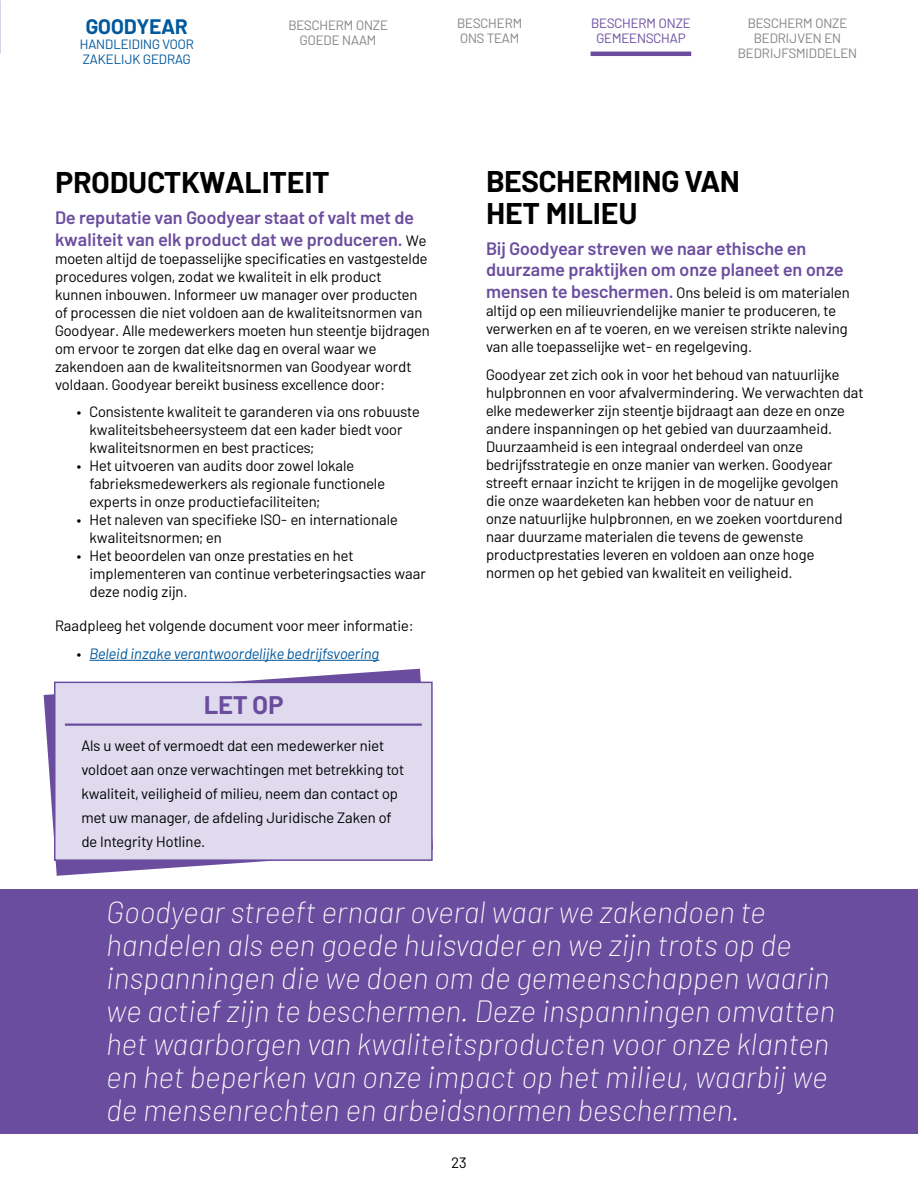
<style>
.page{position:relative;width:918px;height:1188px;background:#fff}
.page>*{position:absolute;margin:0;border:0;box-sizing:border-box;transform-origin:0 0}
.Section_1st_page_callout_box{font:italic 200 30px/33px "Barlow";color:#fff}
.body_HEADER{font:700 30px/31.5px "Barlow";color:#000}
.t1{font:700 25.5px "Barlow";color:#6b4d9f}
.t2{font:700 21px "Barlow";color:#00589d}
.BODY{font:600 18px/21.6px "Barlow";color:#6b4d9f}
.BODY-2{font:15px/18px "Barlow";color:#000}
.Take_Note{font:15px/24px "Barlow";color:#000}
.t3{font:italic 15px "Barlow";color:#00589d}
.t4{font:13.5px/15px "Barlow";color:#828487;text-align:center}
.t5{font:13.5px/15px "Barlow";color:#00589d}
.t6{font:13.5px/15px "Barlow";color:#6b4d9f;text-align:center}
.s1{font-weight:400;font-size:15px;color:#000}
.s2{font-style:normal;color:#000}
.s3{font-weight:600;font-size:18px;color:#6b4d9f}
</style>
<div class="page">
<img style="left:0;top:0;width:1px;height:1188px">
<hr style="left:591px;top:52px;width:100px;height:4px;background:#6b4d9f">
<hr style="left:90px;top:660px;width:289px;height:1px;background:#00589d">
<div style="left:0;top:890px;width:918px;height:244px;background:#6b4d9f"></div>
<svg style="left:44px;top:669px;width:389px;height:207px"></svg>
<div style="left:54px;top:682px;width:379px;height:179px;background:#dfdaed;border:2px solid #6b4d9f"></div>
<hr style="left:65px;top:724px;width:357px;height:2px;background:#6b4d9f">
<h3 class="t2" style="left:86px;top:11px;width:104px">GOODYEAR</h3>
<p class="t5" style="left:80px;top:36px;width:116px">HANDLEIDING VOOR<br>ZAKELIJK GEDRAG</p>
<p class="t4" style="left:288px;top:16px;width:101px">BESCHERM ONZE<br>GOEDE NAAM</p>
<p class="t4" style="left:457px;top:15px;width:66px;text-align:left">BESCHERM<br>ONS TEAM</p>
<p class="t4" style="left:738px;top:15px;width:121px">BESCHERM ONZE<br>BEDRIJVEN EN<br>BEDRIJFSMIDDELEN</p>
<p class="t6" style="left:591px;top:15px;width:101px">BESCHERM ONZE<br>GEMEENSCHAP</p>
<p class="body_HEADER" style="left:55px;top:164px;width:276px">PRODUCTKWALITEIT</p>
<p class="BODY" style="left:55px;top:205px;width:373px">De reputatie van Goodyear staat of valt met de kwaliteit van elk product dat we produceren. <span class="s1">We</span></p>
<p class="BODY-2" style="left:55px;top:248px;width:376px">moeten altijd de toepasselijke specificaties en vastgestelde procedures volgen, zodat we kwaliteit in elk product kunnen inbouwen. Informeer uw manager over producten of processen die niet voldoen aan de kwaliteitsnormen van Goodyear. Alle medewerkers moeten hun steentje bijdragen om ervoor te zorgen dat elke dag en overal waar we zakendoen aan de kwaliteitsnormen van Goodyear wordt voldaan. Goodyear bereikt business excellence door:</p>
<p class="BODY-2" style="left:90px;top:402px;width:332px;text-indent:-14px">• Consistente kwaliteit te garanderen via ons robuuste kwaliteitsbeheersysteem dat een kader biedt voor kwaliteitsnormen en best practices;</p>
<p class="BODY-2" style="left:90px;top:456px;width:297px;text-indent:-14px">• Het uitvoeren van audits door zowel lokale fabrieksmedewerkers als regionale functionele experts in onze productiefaciliteiten;</p>
<p class="BODY-2" style="left:90px;top:510px;width:310px;text-indent:-14px">• Het naleven van specifieke ISO- en internationale kwaliteitsnormen; en</p>
<p class="BODY-2" style="left:90px;top:546px;width:338px;text-indent:-14px">• Het beoordelen van onze prestaties en het implementeren van continue verbeteringsacties waar deze nodig zijn.</p>
<p class="BODY-2" style="left:55px;top:616px;width:360px">Raadpleeg het volgende document voor meer informatie:</p>
<p class="t3" style="left:76px;top:643px;width:305px"><span class="s2">•</span> Beleid inzake verantwoordelijke bedrijfsvoering</p>
<p class="t1" style="left:204px;top:686px;width:81px">LET OP</p>
<p class="Take_Note" style="left:81px;top:733px;width:324px">Als u weet of vermoedt dat een medewerker niet voldoet aan onze verwachtingen met betrekking tot kwaliteit, veiligheid of milieu, neem dan contact op met uw manager, de afdeling Juridische Zaken of de Integrity Hotline.</p>
<p class="body_HEADER" style="left:486px;top:163px;width:256px">BESCHERMING VAN<br>HET MILIEU</p>
<p class="BODY" style="left:486px;top:236px;width:359px">Bij Goodyear streven we naar ethische en duurzame praktijken om onze planeet en onze</p>
<p class="BODY-2" style="left:486px;top:282px;width:365px"><span class="s3">mensen te beschermen.</span> Ons beleid is om materialen altijd op een milieuvriendelijke manier te produceren, te verwerken en af te voeren, en we vereisen strikte naleving van alle toepasselijke wet- en regelgeving.</p>
<p class="BODY-2" style="left:486px;top:364px;width:379px">Goodyear zet zich ook in voor het behoud van natuurlijke hulpbronnen en voor afvalvermindering. We verwachten dat elke medewerker zijn steentje bijdraagt aan deze en onze andere inspanningen op het gebied van duurzaamheid.<br>Duurzaamheid is een integraal onderdeel van onze bedrijfsstrategie en onze manier van werken. Goodyear streeft ernaar inzicht te krijgen in de mogelijke gevolgen<br>die onze waardeketen kan hebben voor de natuur en<br>onze natuurlijke hulpbronnen, en we zoeken voortdurend naar duurzame materialen die tevens de gewenste productprestaties leveren en voldoen aan onze hoge normen op het gebied van kwaliteit en veiligheid.</p>
<p class="Section_1st_page_callout_box" style="left:106px;top:894px;width:730px">Goodyear streeft ernaar overal waar we zakendoen te handelen als een goede huisvader en we zijn trots op de inspanningen die we doen om de gemeenschappen waarin we actief zijn te beschermen. Deze inspanningen omvatten het waarborgen van kwaliteitsproducten voor onze klanten en het beperken van onze impact op het milieu, waarbij we de mensenrechten en arbeidsnormen beschermen.</p>
<p class="BODY-2" style="left:451px;top:1153px;width:17px">23</p>
</div>
